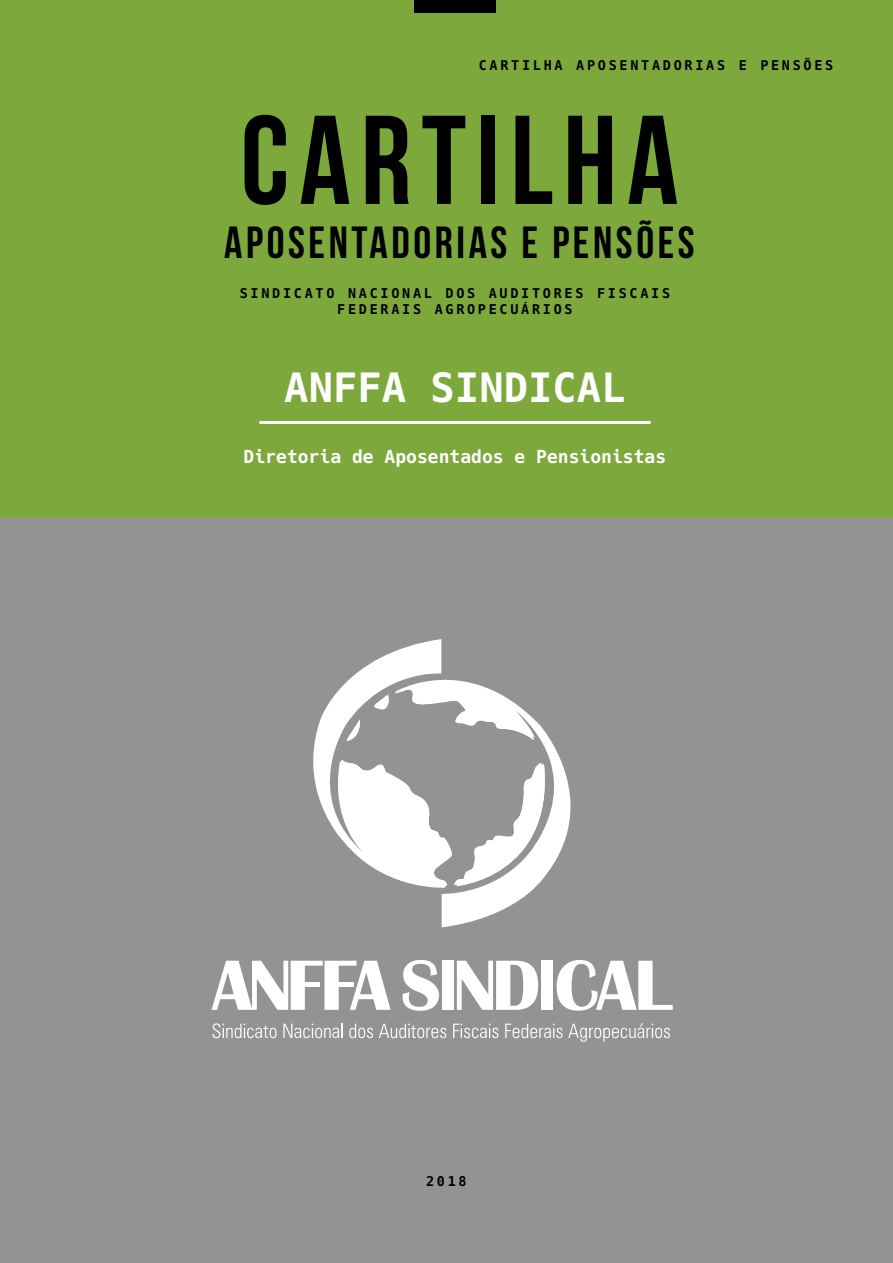
<style>
.page{position:relative;width:893px;height:1263px;background:#fff}
.page>*{position:absolute;margin:0;border:0;box-sizing:border-box;transform-origin:0 0}
.t1{font:126px "Bebas Neue";letter-spacing:.08em;color:#000}
.t2{font:45px "Bebas Neue";letter-spacing:.08em;color:#000}
.t3{font:700 40.5px "Hack";color:#fff}
.t4{font:700 18px "Hack";color:#fff}
.t5{font:700 13.5px/16.2px "Hack";letter-spacing:.2em;color:#000;text-align:center}
</style>
<div class="page">
<div style="left:0;top:0;width:893px;height:521px;background:#7da93c"></div>
<div style="left:0;top:519px;width:893px;height:744px;background:#939393"></div>
<div style="left:414px;top:0;width:82px;height:13px;background:#000"></div>
<hr style="left:259px;top:421px;width:392px;height:3px;background:#fff">
<svg style="left:441px;top:746px;width:130px;height:181px"></svg>
<svg style="left:313px;top:639px;width:241px;height:252px"></svg>
<svg style="left:212px;top:961px;width:179px;height:49px"></svg>
<svg style="left:403px;top:960px;width:36px;height:51px"></svg>
<div style="left:442px;top:961px;width:12px;height:49px;background:#fff"></div>
<svg style="left:457px;top:961px;width:81px;height:49px"></svg>
<div style="left:541px;top:961px;width:12px;height:49px;background:#fff"></div>
<svg style="left:557px;top:960px;width:116px;height:51px"></svg>
<svg style="left:213px;top:1023px;width:64px;height:15px"></svg>
<svg style="left:283px;top:1024px;width:60px;height:14px"></svg>
<svg style="left:349px;top:1024px;width:24px;height:14px"></svg>
<svg style="left:379px;top:1024px;width:67px;height:14px"></svg>
<svg style="left:453px;top:1024px;width:45px;height:14px"></svg>
<svg style="left:505px;top:1024px;width:57px;height:14px"></svg>
<svg style="left:568px;top:1023px;width:102px;height:19px"></svg>
<p class="t5" style="left:479px;top:58px;width:356px">CARTILHA APOSENTADORIAS E PENSÕES</p>
<h1 class="t1" style="left:241px;top:91px;width:439px">CARTILHA</h1>
<h2 class="t2" style="left:224px;top:218px;width:472px">APOSENTADORIAS E PENSÕES</h2>
<p class="t5" style="left:240px;top:286px;width:432px">SINDICATO NACIONAL DOS AUDITORES FISCAIS<br>FEDERAIS AGROPECUÁRIOS</p>
<h3 class="t3" style="left:284px;top:363px;width:343px">ANFFA SINDICAL</h3>
<h3 class="t4" style="left:244px;top:446px;width:424px">Diretoria de Aposentados e Pensionistas</h3>
<p class="t5" style="left:426px;top:1174px;width:42px">2018</p>
</div>
